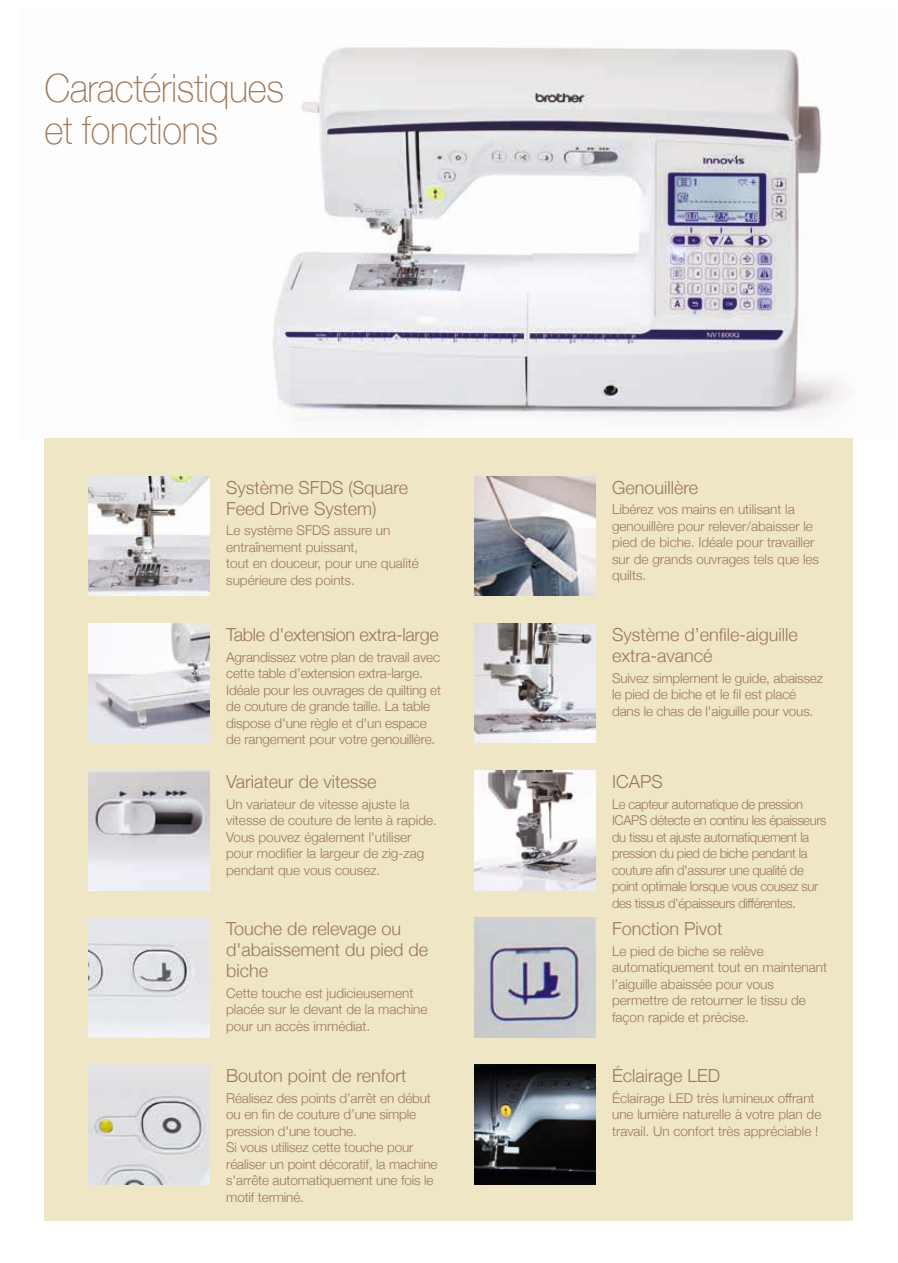
<style>
.page{position:relative;width:898px;height:1263px;background:#fff}
.page>*{position:absolute;margin:0;border:0;box-sizing:border-box;transform-origin:0 0}
.t1{font:100 39px/42px "Helvetica Neue";letter-spacing:-.01em;color:#9a7859;scale:.94 1}
.t2{font:300 18px/21px "Helvetica Neue";color:#9a7859}
.t3{font:300 18px "Helvetica Neue";letter-spacing:-.02em;color:#9a7859}
.t4{font:300 13.5px/16.5px "Helvetica Neue";letter-spacing:-.01em;color:#9a7859}
.t5{font:300 13.5px/16.5px "Helvetica Neue";letter-spacing:-.01em;color:#9a7859;scale:.96 1}
</style>
<div class="page">
<img style="left:273px;top:47px;width:573px;height:372px">
<div style="left:45px;top:438px;width:807px;height:782px;background:#efe6c5"></div>
<img style="left:89px;top:770px;width:120px;height:120px">
<img style="left:474px;top:770px;width:121px;height:120px">
<img style="left:474px;top:918px;width:121px;height:119px">
<img style="left:474px;top:1065px;width:121px;height:119px">
<img style="left:89px;top:623px;width:120px;height:120px">
<img style="left:474px;top:623px;width:121px;height:120px">
<img style="left:474px;top:476px;width:121px;height:120px">
<img style="left:89px;top:476px;width:120px;height:120px">
<img style="left:89px;top:918px;width:120px;height:119px">
<img style="left:89px;top:1065px;width:120px;height:119px">
<h1 class="t1" style="left:45px;top:66px;width:256px">Caractéristiques et fonctions</h1>
<h2 class="t2" style="left:226px;top:476px;width:183px">Système SFDS (Square<br>Feed Drive System)</h2>
<p class="t4" style="left:226px;top:522px;width:194px">Le système SFDS assure un entraînement puissant,<br>tout en douceur, pour une qualité supérieure des points.</p>
<h2 class="t3" style="left:226px;top:620px;width:214px">Table d'extension extra-large</h2>
<p class="t4" style="left:226px;top:648px;width:216px">Agrandissez votre plan de travail avec cette table d’extension extra-large.<br>Idéale pour les ouvrages de quilting et de couture de grande taille. La table dispose d'une règle et d'un espace de rangement pour votre genouillère.</p>
<h2 class="t2" style="left:226px;top:770px;width:152px">Variateur de vitesse</h2>
<p class="t4" style="left:226px;top:795px;width:212px">Un variateur de vitesse ajuste la vitesse de couture de lente à rapide.<br>Vous pouvez également l'utiliser pour modifier la largeur de zig-zag pendant que vous cousez.</p>
<h2 class="t2" style="left:226px;top:917px;width:203px">Touche de relevage ou d'abaissement du pied de biche</h2>
<p class="t4" style="left:226px;top:984px;width:203px">Cette touche est judicieusement placée sur le devant de la machine pour un accès immédiat.</p>
<h2 class="t2" style="left:226px;top:1064px;width:182px">Bouton point de renfort</h2>
<p class="t4" style="left:226px;top:1089px;width:213px">Réalisez des points d’arrêt en début ou en fin de couture d’une simple pression d'une touche.<br>Si vous utilisez cette touche pour réaliser un point décoratif, la machine s'arrête automatiquement une fois le motif terminé.</p>
<h2 class="t2" style="left:612px;top:476px;width:88px">Genouillère</h2>
<p class="t4" style="left:612px;top:501px;width:208px">Libérez vos mains en utilisant la genouillère pour relever/abaisser le pied de biche. Idéale pour travailler sur de grands ouvrages tels que les quilts.</p>
<h2 class="t2" style="left:612px;top:623px;width:187px">Système d’enfile-aiguille extra-avancé</h2>
<p class="t4" style="left:612px;top:669px;width:212px">Suivez simplement le guide, abaissez le pied de biche et le fil est placé dans le chas de l'aiguille pour vous.</p>
<h2 class="t2" style="left:612px;top:770px;width:52px">ICAPS</h2>
<p class="t5" style="left:612px;top:795px;width:224px">Le capteur automatique de pression ICAPS détecte en continu les épaisseurs du tissu et ajuste automatiquement la pression du pied de biche pendant la couture afin d'assurer une qualité de point optimale lorsque vous cousez sur des tissus d'épaisseurs différentes.</p>
<h2 class="t2" style="left:612px;top:917px;width:112px">Fonction Pivot</h2>
<p class="t4" style="left:612px;top:942px;width:216px">Le pied de biche se relève automatiquement tout en maintenant l’aiguille abaissée pour vous permettre de retourner le tissu de façon rapide et précise.</p>
<h2 class="t2" style="left:612px;top:1064px;width:110px">Éclairage LED</h2>
<p class="t4" style="left:612px;top:1089px;width:211px">Éclairage LED très lumineux offrant une lumière naturelle à votre plan de travail. Un confort très appréciable !</p>
</div>
